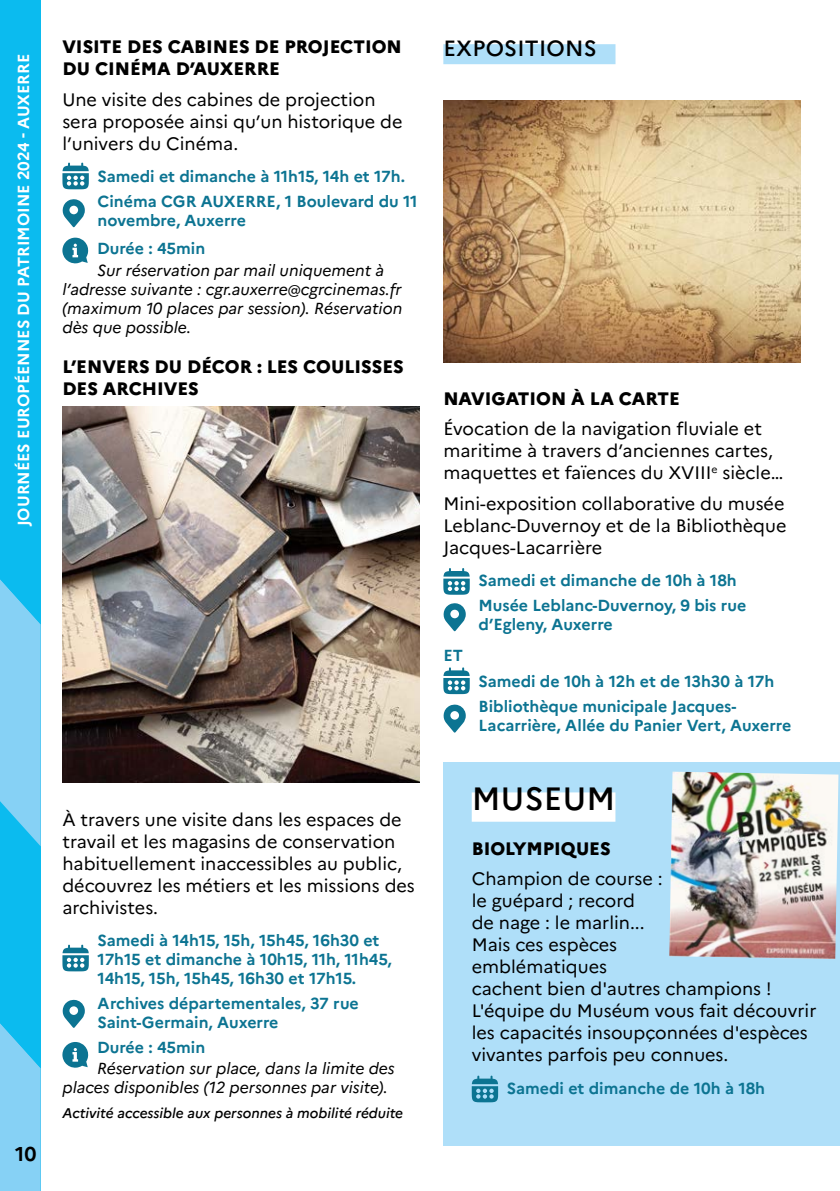
<style>
.page{position:relative;width:840px;height:1191px;background:#fff}
.page>*{position:absolute;margin:0;border:0;box-sizing:border-box;transform-origin:0 0}
.t1{font:500 32.2px "Marianne";letter-spacing:.01em;color:#000}
.t2{font:500 22px "Marianne";letter-spacing:.01em;color:#000}
.t3{font:700 20px "Marianne";color:#000}
.t4{font:18px/22px "Marianne";color:#000}
.t5{font:800 18px/22px "Marianne";color:#000}
.t6{font:700 16px/24.8px "Marianne";color:#0c7492}
.t7{font:italic 16px/19.2px "Marianne";color:#000}
.t8{font:700 16px "Marianne";color:#fff}
.t9{font:italic 500 14px "Marianne";color:#000}
</style>
<div class="page">
<div style="left:0;top:0;width:41px;height:1191px;background:#0bbbef"></div>
<svg style="left:0;top:579px;width:41px;height:612px"></svg>
<div style="left:443px;top:762px;width:396px;height:383px;background:#afdff9"></div>
<svg style="left:471px;top:1075px;width:27px;height:27px"></svg>
<svg style="left:62px;top:162px;width:27px;height:27px"></svg>
<svg style="left:62px;top:199px;width:23px;height:28px"></svg>
<svg style="left:62px;top:238px;width:26px;height:25px"></svg>
<img style="left:62px;top:407px;width:358px;height:375px">
<svg style="left:62px;top:944px;width:27px;height:27px"></svg>
<svg style="left:62px;top:999px;width:23px;height:28px"></svg>
<svg style="left:62px;top:1042px;width:26px;height:25px"></svg>
<div style="left:443px;top:44px;width:172px;height:20px;background:#afdff9"></div>
<img style="left:443px;top:101px;width:357px;height:262px">
<svg style="left:443px;top:568px;width:26px;height:27px"></svg>
<svg style="left:443px;top:603px;width:22px;height:28px"></svg>
<svg style="left:443px;top:667px;width:26px;height:27px"></svg>
<svg style="left:443px;top:704px;width:22px;height:28px"></svg>
<img style="left:669px;top:771px;width:169px;height:188px">
<div style="left:471px;top:792px;width:144px;height:29px;background:#fff"></div>
<p class="t8" style="left:11px;top:526px;width:474px;rotate:-90deg">JOURNÉES EUROPÉENNES DU PATRIMOINE 2024 - AUXERRE</p>
<p class="t5" style="left:62px;top:34px;width:341px">VISITE DES CABINES DE PROJECTION<br>DU CINÉMA D’AUXERRE</p>
<p class="t4" style="left:62px;top:87px;width:341px">Une visite des cabines de projection sera proposée ainsi qu’un historique de l’univers du Cinéma.</p>
<p class="t6" style="left:98px;top:162px;width:321px">Samedi et dimanche à 11h15, 14h et 17h.<br>Cinéma CGR AUXERRE, 1 Boulevard du 11</p>
<p class="t6" style="left:97px;top:205px;width:150px;line-height:28.2px">novembre, Auxerre<br>Durée : 45min</p>
<p class="t7" style="left:62px;top:259px;width:341px;text-indent:35px">Sur réservation par mail uniquement à l’adresse suivante : cgr.auxerre@cgrcinemas.fr (maximum 10 places par session). Réservation dès que possible.</p>
<p class="t5" style="left:62px;top:355px;width:343px">L’ENVERS DU DÉCOR : LES COULISSES<br>DES ARCHIVES</p>
<p class="t3" style="left:15px;top:1138px;width:23px">10</p>
<p class="t4" style="left:62px;top:807px;width:354px">À travers une visite dans les espaces de travail et les magasins de conservation habituellement inaccessibles au public, découvrez les métiers et les missions des archivistes.</p>
<p class="t6" style="left:98px;top:929px;width:295px;line-height:19.2px">Samedi à 14h15, 15h, 15h45, 16h30 et<br>17h15 et dimanche à 10h15, 11h, 11h45,<br>14h15, 15h, 15h45, 16h30 et 17h15.</p>
<p class="t6" style="left:98px;top:992px;width:262px;line-height:19.2px">Archives départementales, 37 rue<br>Saint-Germain, Auxerre</p>
<p class="t6" style="left:97px;top:1033px;width:110px">Durée : 45min</p>
<p class="t7" style="left:62px;top:1057px;width:333px;text-indent:35px">Réservation sur place, dans la limite des places disponibles (12 personnes par visite).</p>
<p class="t9" style="left:62px;top:1102px;width:342px">Activité accessible aux personnes à mobilité réduite</p>
<p class="t2" style="left:443px;top:31px;width:155px">EXPOSITIONS</p>
<p class="t5" style="left:443px;top:386px;width:238px">NAVIGATION À LA CARTE</p>
<p class="t4" style="left:443px;top:416px;width:341px">Évocation de la navigation fluviale et maritime à travers d’anciennes cartes, maquettes et faïences du XVIII<sup>e</sup> siècle…</p>
<p class="t4" style="left:443px;top:491px;width:344px;text-align:justify">Mini-exposition collaborative du musée Leblanc-Duvernoy et de la Bibliothèque Jacques-Lacarrière</p>
<p class="t6" style="left:478px;top:566px;width:269px">Samedi et dimanche de 10h à 18h<br>Musée Leblanc-Duvernoy, 9 bis rue</p>
<p class="t6" style="left:478px;top:610px;width:136px">d’Egleny, Auxerre</p>
<p class="t6" style="left:443px;top:641px;width:21px">ET</p>
<p class="t6" style="left:478px;top:668px;width:297px">Samedi de 10h à 12h et de 13h30 à 17h<br>Bibliothèque municipale Jacques-</p>
<p class="t6" style="left:478px;top:712px;width:314px">Lacarrière, Allée du Panier Vert, Auxerre</p>
<h1 class="t1" style="left:471px;top:773px;width:145px">MUSEUM</h1>
<p class="t5" style="left:471px;top:836px;width:140px">BIOLYMPIQUES</p>
<p class="t4" style="left:471px;top:866px;width:346px">Champion de course :<br>le guépard ; record<br>de nage : le marlin...<br>Mais ces espèces<br>emblématiques<br>cachent bien d'autres champions !<br>L'équipe du Muséum vous fait découvrir les capacités insoupçonnées d'espèces vivantes parfois peu connues.</p>
<p class="t6" style="left:506px;top:1074px;width:259px">Samedi et dimanche de 10h à 18h</p>
</div>
